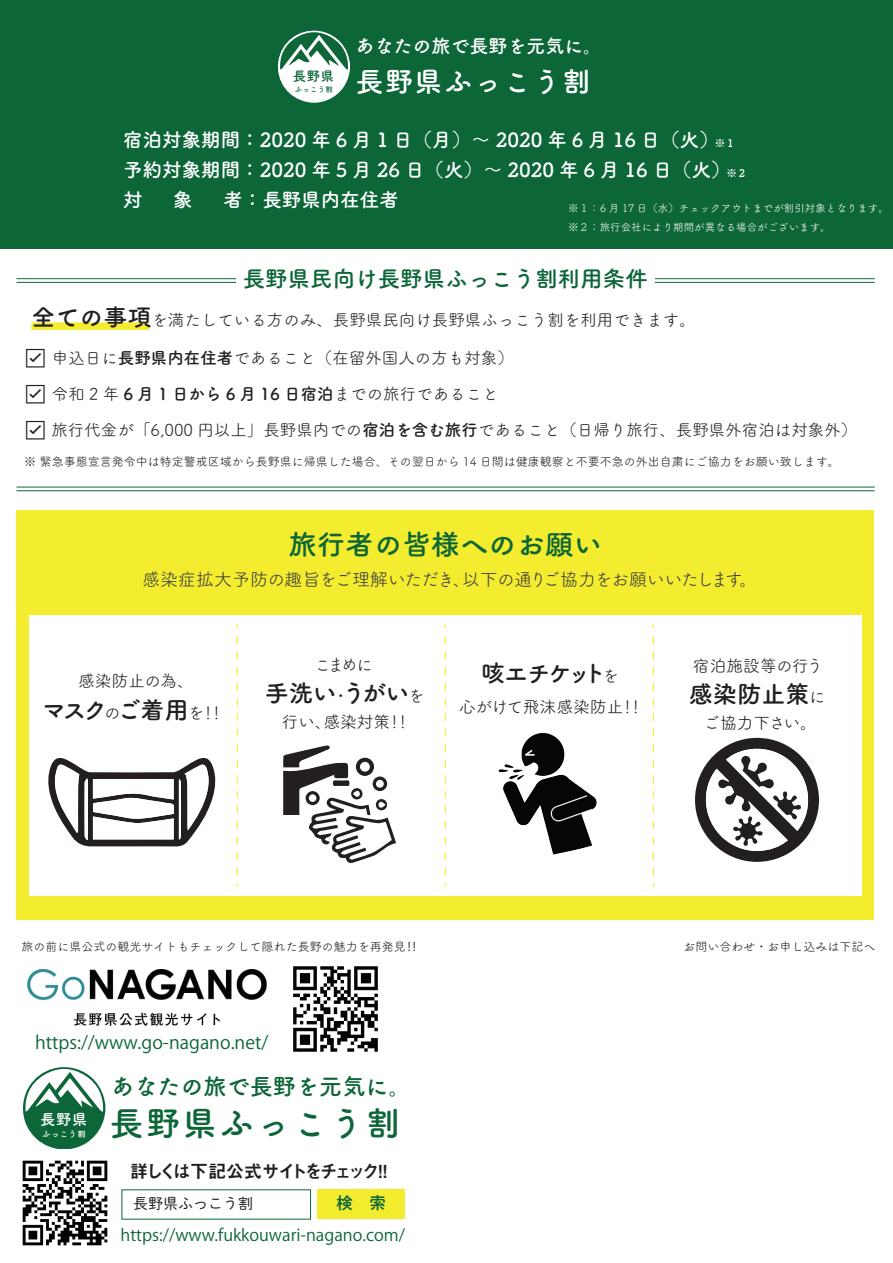
<style>
.page{position:relative;width:893px;height:1263px;background:#fff}
.page>*{position:absolute;margin:0;border:0;box-sizing:border-box;transform-origin:0 0}
.t1{font:34.35px "Tsuku B Rd Gothic Std B";letter-spacing:.07em;color:#0c6638}
.t2{font:28.5px "Tsuku A Rd Gothic Std B";color:#0c6638}
.t3{font:28.2px "Tsuku B Rd Gothic Std B";letter-spacing:.05em;color:#fff}
.t4{font:24.15px "Tsuku A Rd Gothic Std B";letter-spacing:-.03em;color:#231f20}
.t5{font:23.1px "Tsuku B Rd Gothic Std B";color:#0c6638}
.t6{font:22.5px "Tsuku A Rd Gothic Std B";color:#0c6638}
.t7{font:19.5px/30px "Tsuku B Rd Gothic Std B";color:#fff}
.t8{font:19.05px "Tsuku B Rd Gothic Std B";color:#fff}
.t9{font:18px "Tsuku A Rd Gothic Std R";letter-spacing:-.04em;color:#3e3e3f}
.t10{font:18px "Koz Go Pr 6 N";color:#0c6638}
.t11{font:18px "Midashi Go Pr 6 N MB31";letter-spacing:-.16em;color:#231f20}
.t12{font:16.8px "Tsuku A Rd Gothic Std R";color:#231f20}
.t13{font:16.5px "Tsuku A Rd Gothic Std R";color:#231f20}
.t14{font:16.5px "Koz Go Pr 6 N";color:#0c6638}
.t15{font:16.5px "DNP Shuei M Go Std B";color:#0c6638}
.t16{font:15.3px "Tsuku B Rd Gothic Std B";color:#fff}
.t17{font:15px "DNP Shuei M Go Std L";color:#231f20}
.t18{font:13.35px "Tsuku B Rd Gothic Std B";color:#0c6638}
.t19{font:12px "Tsuku A Rd Gothic Std R";color:#231f20}
.t20{font:12px "Tsuku B Rd Gothic Std R";color:#231f20}
.t21{font:10.5px/18.3px "Tsuku B Rd Gothic Std R";color:#fff}
.t22{font:8.4px "Tsuku B Rd Gothic Std B";letter-spacing:.05em;color:#fff}
.t23{font:7.35px "Tsuku B Rd Gothic Std B";letter-spacing:.05em;color:#0c6638}
.s1{font-size:10.5px}
.s2{font-family:"Tsuku A Rd Gothic Std B";font-size:24px}
.s3{font-family:"Tsuku A Rd Gothic Std B"}
.s4{font-family:"Tsuku A Rd Gothic Std R";font-size:16.8px}
.s5{font-family:"Koz Go Pr 6 N"}
</style>
<div class="page">
<div style="left:0;top:0;width:893px;height:249px;background:#0c6638"></div>
<svg style="left:23px;top:1067px;width:82px;height:82px"></svg>
<svg style="left:277px;top:30px;width:73px;height:73px"></svg>
<img style="left:22px;top:1160px;width:86px;height:86px">
<div style="left:317px;top:1190px;width:88px;height:29px;background:#f4ed2f"></div>
<img style="left:293px;top:966px;width:85px;height:86px">
<img style="left:27px;top:970px;width:240px;height:55px">
<hr style="left:17px;top:278px;width:858px;height:1px;background:#0c6638">
<hr style="left:17px;top:282px;width:858px;height:1px;background:#0c6638">
<div style="left:236px;top:267px;width:419px;height:25px;background:#fff"></div>
<div style="left:31px;top:322px;width:118px;height:8px;background:#f4ed2f"></div>
<hr style="left:17px;top:487px;width:858px;height:1px;background:#0c6638">
<hr style="left:17px;top:490px;width:858px;height:1px;background:#0c6638">
<div style="left:17px;top:510px;width:857px;height:410px;background:#f4ed2f"></div>
<div style="left:29px;top:616px;width:832px;height:280px;background:#fff"></div>
<svg style="left:48px;top:758px;width:168px;height:88px"></svg>
<img style="left:498px;top:732px;width:99px;height:123px">
<svg style="left:283px;top:745px;width:113px;height:118px"></svg>
<svg style="left:695px;top:738px;width:124px;height:124px"></svg>
<svg style="left:237px;top:636px;width:1px;height:251px"></svg>
<svg style="left:445px;top:636px;width:1px;height:251px"></svg>
<svg style="left:653px;top:636px;width:1px;height:251px"></svg>
<p class="t18" style="left:293px;top:66px;width:43px">長野県</p>
<p class="t23" style="left:295px;top:83px;width:40px">ふっこう割</p>
<p class="t8" style="left:355px;top:31px;width:248px">あなたの旅で長野を元気に。</p>
<h3 class="t3" style="left:355px;top:59px;width:237px">長野県ふっこう割</h3>
<p class="t7" style="left:123px;top:123px;width:626px">宿泊対象期間：2020 年 6 月 1 日（月）～ 2020 年 6 月 16 日（火）<span class="s1">※１</span>予約対象期間：2020 年 5 月 26 日（火）～ 2020 年 6 月 16 日（火）<span class="s1">※２</span>対　 象 　者：長野県内在住者</p>
<p class="t21" style="left:568px;top:199px;width:322px">※１： 6 月 17 日（水）チェックアウトまでが割引対象となります。※２：旅行会社により期間が異なる場合がございます。</p>
<h3 class="t6" style="left:243px;top:261px;width:407px">長野県民向け長野県ふっこう割利用条件</h3>
<p class="t13" style="left:31px;top:308px;width:666px"><span class="s2">全ての事項</span>を満たしている方のみ、長野県民向け長野県ふっこう割を利用できます。</p>
<p class="t13" style="left:24px;top:345px;width:491px">☑ 申込日に<span class="s3">長野県内在住者</span>であること（在留外国人の方も対象）</p>
<p class="t13" style="left:24px;top:381px;width:476px">☑ 令和 2 年 <span class="s3">6 月 1 日から 6 月 16 日宿泊</span>までの旅行であること</p>
<p class="t13" style="left:24px;top:417px;width:835px">☑ 旅行代金が「6,000 円以上」長野県内での<span class="s3">宿泊を含む旅行</span>であること（日帰り旅行、長野県外宿泊は対象外）</p>
<p class="t19" style="left:24px;top:452px;width:817px">※ 緊急事態宣言発令中は特定警戒区域から長野県に帰県した場合、その翌日から 14 日間は健康観察と不要不急の外出自粛にご協力をお願い致します。</p>
<h2 class="t2" style="left:289px;top:522px;width:315px">旅行者の皆様へのお願い</h2>
<p class="t9" style="left:142px;top:565px;width:617px">感染症拡大予防の趣旨をご理解いただき、以下の通りご協力をお願いいたします。</p>
<p class="t12" style="left:78px;top:668px;width:117px">感染防止の為、</p>
<h3 class="t4" style="left:42px;top:691px;width:185px">マスク<span class="s4">の</span>ご着用<span class="s4">を！！</span></h3>
<p class="t12" style="left:315px;top:652px;width:60px">こまめに</p>
<h3 class="t4" style="left:265px;top:674px;width:161px">手洗い<span class="s4">・</span>うがい<span class="s4">を</span></h3>
<p class="t12" style="left:282px;top:709px;width:131px">行い、感染対策！！</p>
<h3 class="t4" style="left:481px;top:654px;width:140px">咳エチケット<span class="s4">を</span></h3>
<p class="t12" style="left:459px;top:694px;width:187px">心がけて飛沫感染防止！！</p>
<p class="t12" style="left:693px;top:653px;width:132px">宿泊施設等の行う</p>
<h3 class="t4" style="left:689px;top:675px;width:138px">感染防止策<span class="s4">に</span></h3>
<p class="t12" style="left:704px;top:710px;width:115px">ご協力下さい。</p>
<p class="t19" style="left:22px;top:937px;width:397px">旅の前に県公式の観光サイトもチェックして隠れた長野の魅力を再発見<span class="s5">‼</span></p>
<p class="t10" style="left:35px;top:1032px;width:235px">https://www.go-nagano.net/</p>
<p class="t16" style="left:40px;top:1107px;width:49px">長野県</p>
<p class="t22" style="left:42px;top:1127px;width:45px">ふっこう割</p>
<h3 class="t5" style="left:111px;top:1069px;width:302px">あなたの旅で長野を元気に。</h3>
<h1 class="t1" style="left:110px;top:1096px;width:292px">長野県ふっこう割</h1>
<p class="t11" style="left:130px;top:1157px;width:265px">詳しくは下記公式サイトをチェック！！</p>
<p class="t17" style="left:133px;top:1192px;width:121px">長野県ふっこう割</p>
<p class="t15" style="left:337px;top:1191px;width:51px">検　索</p>
<p class="t14" style="left:121px;top:1226px;width:286px">https://www.fukkouwari-nagano.com/</p>
<p class="t20" style="left:684px;top:937px;width:193px">お問い合わせ・お申し込みは下記へ</p>
</div>
